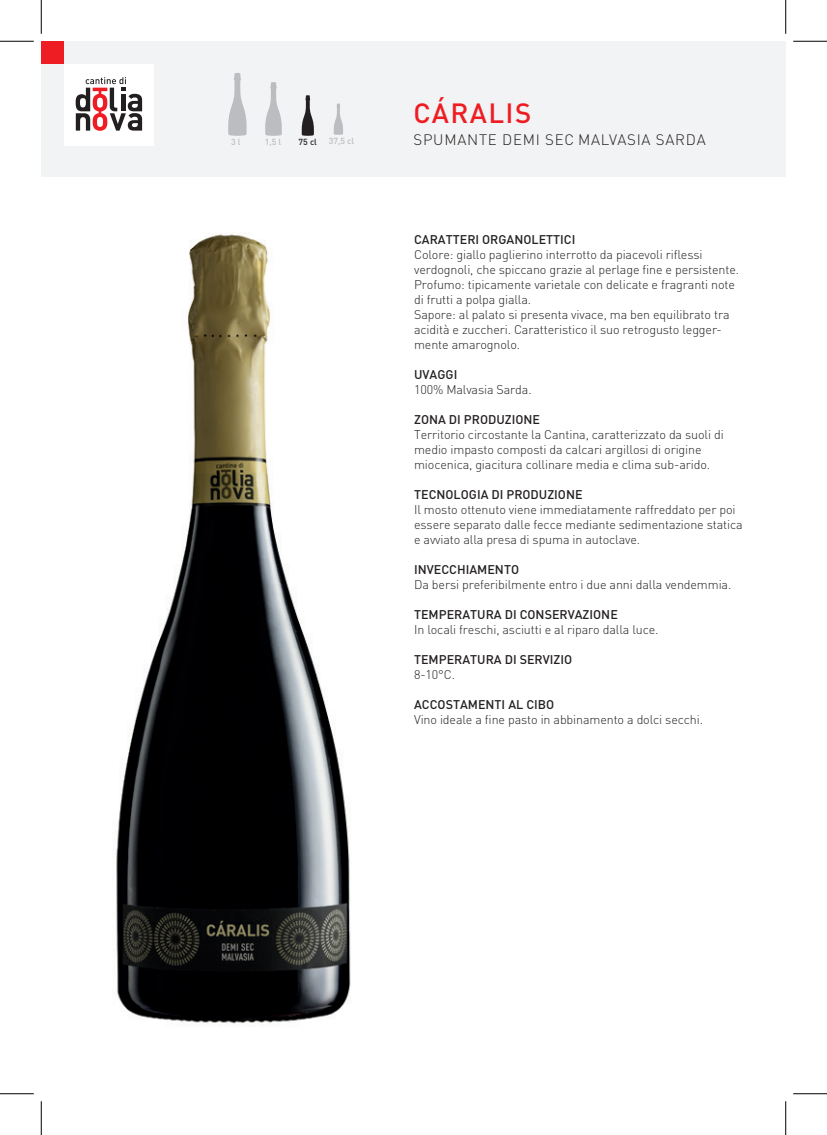
<style>
.page{position:relative;width:827px;height:1135px;background:#fff}
.page>*{position:absolute;margin:0;border:0;box-sizing:border-box;transform-origin:0 0}
.t1{font:500 27.5px "DIN Pro";letter-spacing:.05em;color:#ee1d23}
.t2{font:300 15px "DIN Pro";letter-spacing:.05em;color:#231f20}
.t3{font:300 12.5px/15px "DIN Pro";letter-spacing:-.01em;color:#231f20}
.t4{font:500 12.5px "DIN Pro";color:#231f20}
.t5{font:500 8.75px "DIN Pro";color:#bcbdc0}
.t6{font:500 8.75px "DIN Pro";color:#231f20}
</style>
<div class="page">
<img style="left:116px;top:234px;width:235px;height:792px">
<div style="left:41px;top:41px;width:744px;height:136px;background:#f2f3f4"></div>
<div style="left:41px;top:41px;width:23px;height:23px;background:#ee1d23"></div>
<div style="left:64px;top:64px;width:89px;height:81px;background:#fff"></div>
<svg style="left:76px;top:77px;width:66px;height:54px"></svg>
<svg style="left:302px;top:95px;width:12px;height:41px"></svg>
<svg style="left:265px;top:82px;width:17px;height:54px"></svg>
<svg style="left:228px;top:73px;width:18px;height:63px"></svg>
<svg style="left:334px;top:104px;width:9px;height:31px"></svg>
<hr style="left:0;top:41px;width:34px;height:1px;background:#000">
<hr style="left:793px;top:41px;width:34px;height:1px;background:#000">
<hr style="left:0;top:1093px;width:34px;height:1px;background:#000">
<hr style="left:793px;top:1093px;width:34px;height:1px;background:#000">
<hr style="left:41px;top:0;width:1px;height:34px;background:#000">
<hr style="left:41px;top:1101px;width:1px;height:34px;background:#000">
<hr style="left:785px;top:0;width:1px;height:34px;background:#000">
<hr style="left:785px;top:1101px;width:1px;height:34px;background:#000">
<p class="t5" style="left:231px;top:135px;width:11px">3 l</p>
<p class="t5" style="left:265px;top:135px;width:18px">1,5 l</p>
<p class="t6" style="left:299px;top:135px;width:20px">75 cl</p>
<p class="t5" style="left:329px;top:134px;width:27px">37,5 cl</p>
<h1 class="t1" style="left:413px;top:91px;width:119px">CÁRALIS</h1>
<p class="t2" style="left:413px;top:129px;width:294px">SPUMANTE DEMI SEC MALVASIA SARDA</p>
<p class="t4" style="left:414px;top:229px;width:163px">CARATTERI ORGANOLETTICI</p>
<p class="t3" style="left:414px;top:246px;width:326px">Colore: giallo paglierino interrotto da piacevoli riflessi verdognoli, che spiccano grazie al perlage fine e persistente.<br>Profumo: tipicamente varietale con delicate e fragranti note di frutti a polpa gialla.<br>Sapore: al palato si presenta vivace, ma ben equilibrato tra acidità e zuccheri. Caratteristico il suo retrogusto legger&shy;mente amarognolo.</p>
<p class="t4" style="left:414px;top:364px;width:45px">UVAGGI</p>
<p class="t3" style="left:414px;top:381px;width:119px">100% Malvasia Sarda.</p>
<p class="t4" style="left:414px;top:409px;width:127px">ZONA DI PRODUZIONE</p>
<p class="t3" style="left:414px;top:426px;width:311px">Territorio circostante la Cantina, caratterizzato da suoli di medio impasto composti da calcari argillosi di origine miocenica, giacitura collinare media e clima sub-arido.</p>
<p class="t4" style="left:414px;top:484px;width:170px">TECNOLOGIA DI PRODUZIONE</p>
<p class="t3" style="left:414px;top:501px;width:330px">Il mosto ottenuto viene immediatamente raffreddato per poi essere separato dalle fecce mediante sedimentazione statica e avviato alla presa di spuma in autoclave.</p>
<p class="t4" style="left:414px;top:559px;width:106px">INVECCHIAMENTO</p>
<p class="t3" style="left:414px;top:576px;width:319px">Da bersi preferibilmente entro i due anni dalla vendemmia.</p>
<p class="t4" style="left:414px;top:604px;width:205px">TEMPERATURA DI CONSERVAZIONE</p>
<p class="t3" style="left:414px;top:621px;width:246px">In locali freschi, asciutti e al riparo dalla luce.</p>
<p class="t4" style="left:414px;top:649px;width:160px">TEMPERATURA DI SERVIZIO</p>
<p class="t3" style="left:414px;top:666px;width:42px">8-10°C.</p>
<p class="t4" style="left:414px;top:694px;width:142px">ACCOSTAMENTI AL CIBO</p>
<p class="t3" style="left:414px;top:711px;width:290px">Vino ideale a fine pasto in abbinamento a dolci secchi.</p>
</div>
